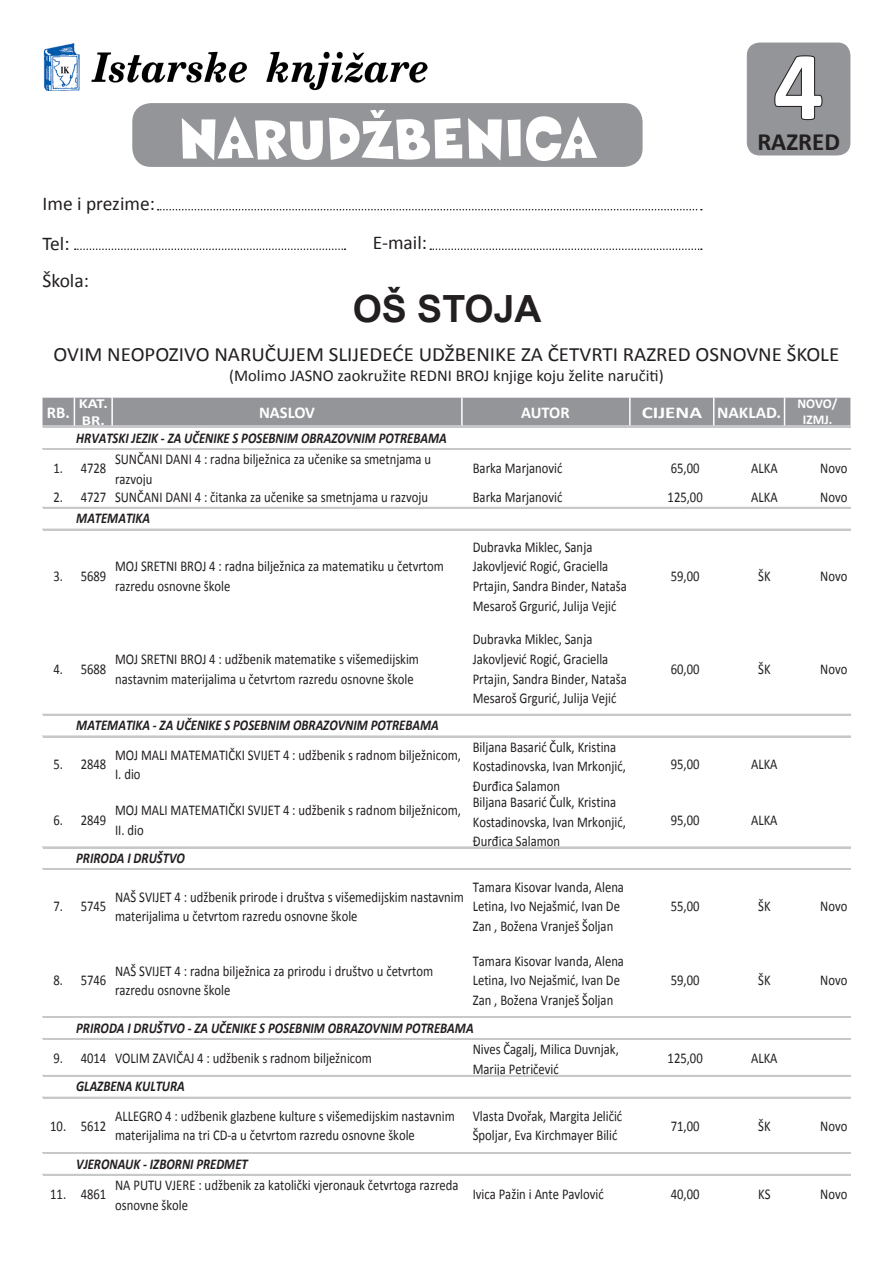
<style>
.page{position:relative;width:893px;height:1263px;background:#fff}
.page>*{position:absolute;margin:0;border:0;box-sizing:border-box;transform-origin:0 0}
.t1{font:700 98.4px "Calibri";color:#fff}
.t2{font:60px "Sneakerhead BTN";color:#fff}
.t3{font:700 37.5px "Arial";color:#231f20}
.t4{font:700 24.9px "Calibri";color:#231f20}
.t5{font:20.4px "Calibri";color:#231f20}
.t6{font:19.5px/40px "Calibri";color:#231f20}
.t7{font:16.5px "Calibri";color:#231f20}
.t8{font:700 16.5px "Calibri";color:#fff}
.t9{font:700 16.5px "Calibri";color:#fff;scale:1.27 1}
.t10{font:15px/19.6px "Calibri";color:#231f20;scale:.85 1}
.t11{font:italic 700 15px "Calibri";color:#231f20;scale:.85 1}
.t12{font:700 13.8px/16.6px "Calibri";color:#fff;scale:1.19 1}
.t13{font:700 13.5px/16.2px "Calibri";color:#fff;text-align:center}
</style>
<div class="page">
<div style="left:43px;top:398px;width:807px;height:27px;background:#939598"></div>
<div style="left:133px;top:104px;width:509px;height:62px;background:#939598;border-radius:18px"></div>
<div style="left:132px;top:103px;width:511px;height:64px;border:2px solid #939598;border-radius:18px"></div>
<div style="left:747px;top:43px;width:103px;height:112px;background:#939598;border-radius:12px"></div>
<div style="left:747px;top:43px;width:103px;height:112px;border:1px solid #939598;border-radius:12px"></div>
<svg style="left:774px;top:55px;width:49px;height:66px"></svg>
<svg style="left:158px;top:209px;width:544px;height:1px"></svg>
<svg style="left:75px;top:248px;width:270px;height:2px"></svg>
<svg style="left:430px;top:248px;width:272px;height:2px"></svg>
<img style="left:43px;top:43px;width:37px;height:48px">
<img style="left:91px;top:51px;width:337px;height:40px">
<svg style="left:74px;top:398px;width:1px;height:28px"></svg>
<hr style="left:111px;top:398px;width:2px;height:27px;background:#fff">
<hr style="left:461px;top:398px;width:2px;height:27px;background:#fff">
<hr style="left:629px;top:398px;width:2px;height:27px;background:#fff">
<svg style="left:713px;top:398px;width:1px;height:27px"></svg>
<svg style="left:784px;top:398px;width:1px;height:27px"></svg>
<hr style="left:43px;top:427px;width:807px;height:1px;background:#c7c8ca">
<hr style="left:43px;top:448px;width:807px;height:2px;background:#c7c8ca">
<hr style="left:43px;top:507px;width:807px;height:2px;background:#c7c8ca">
<hr style="left:43px;top:529px;width:807px;height:1px;background:#c7c8ca">
<hr style="left:43px;top:714px;width:807px;height:1px;background:#c7c8ca">
<hr style="left:43px;top:736px;width:807px;height:1px;background:#c7c8ca">
<hr style="left:43px;top:847px;width:807px;height:1px;background:#c7c8ca">
<hr style="left:43px;top:868px;width:807px;height:2px;background:#c7c8ca">
<hr style="left:43px;top:1016px;width:807px;height:2px;background:#c7c8ca">
<hr style="left:43px;top:1038px;width:807px;height:2px;background:#c7c8ca">
<hr style="left:43px;top:1075px;width:807px;height:2px;background:#c7c8ca">
<hr style="left:43px;top:1097px;width:807px;height:1px;background:#c7c8ca">
<hr style="left:43px;top:1152px;width:807px;height:2px;background:#c7c8ca">
<hr style="left:43px;top:1174px;width:807px;height:2px;background:#c7c8ca">
<h3 class="t6" style="left:43px;top:184px;width:114px">Ime i prezime:<br>Tel:</h3>
<h3 class="t6" style="left:43px;top:260px;width:48px">Škola:</h3>
<h2 class="t2" style="left:179px;top:106px;width:419px">NARUDŽBENICA</h2>
<h3 class="t6" style="left:373px;top:222px;width:56px">E-mail:</h3>
<h3 class="t3" style="left:353px;top:284px;width:190px">OŠ STOJA</h3>
<h1 class="t1" style="left:774px;top:23px;width:51px">4</h1>
<h3 class="t4" style="left:757px;top:126px;width:84px">RAZRED</h3>
<h3 class="t5" style="left:54px;top:341px;width:787px">OVIM NEOPOZIVO NARUČUJEM SLIJEDEĆE UDŽBENIKE ZA ČETVRTI RAZRED OSNOVNE ŠKOLE</h3>
<p class="t7" style="left:229px;top:365px;width:436px">(Molimo JASNO zaokružite REDNI BROJ knjige koju želite naručiti)</p>
<p class="t8" style="left:47px;top:402px;width:24px">RB.</p>
<p class="t12" style="left:79px;top:395px;width:26px">KAT.<br>BR.</p>
<p class="t8" style="left:259px;top:402px;width:57px">NASLOV</p>
<p class="t8" style="left:521px;top:402px;width:50px">AUTOR</p>
<p class="t9" style="left:642px;top:402px;width:111px">CIJENA NAKLAD.</p>
<p class="t13" style="left:797px;top:395px;width:41px">NOVO/<br>IZMJ.</p>
<p class="t10" style="left:53px;top:458px;width:64px">1. 4728</p>
<p class="t10" style="left:115px;top:449px;width:373px">SUNČANI DANI 4 : radna bilježnica za učenike sa smetnjama u razvoju</p>
<p class="t10" style="left:473px;top:458px;width:107px">Barka Marjanović</p>
<p class="t10" style="left:671px;top:458px;width:35px">65,00</p>
<p class="t10" style="left:751px;top:458px;width:33px">ALKA</p>
<p class="t10" style="left:820px;top:458px;width:33px">Novo</p>
<p class="t10" style="left:53px;top:487px;width:442px">2. 4727 SUNČANI DANI 4 : čitanka za učenike sa smetnjama u razvoju</p>
<p class="t10" style="left:473px;top:487px;width:107px">Barka Marjanović</p>
<p class="t10" style="left:668px;top:487px;width:43px">125,00</p>
<p class="t10" style="left:751px;top:487px;width:33px">ALKA</p>
<p class="t10" style="left:820px;top:487px;width:33px">Novo</p>
<p class="t11" style="left:76px;top:428px;width:437px">HRVATSKI JEZIK - ZA UČENIKE S POSEBNIM OBRAZOVNIM POTREBAMA</p>
<p class="t11" style="left:76px;top:509px;width:88px">MATEMATIKA</p>
<p class="t10" style="left:53px;top:566px;width:64px">3. 5689</p>
<p class="t10" style="left:115px;top:556px;width:388px">MOJ SRETNI BROJ 4 : radna bilježnica za matematiku u četvrtom razredu osnovne škole</p>
<p class="t10" style="left:53px;top:659px;width:64px">4. 5688</p>
<p class="t10" style="left:115px;top:649px;width:359px">MOJ SRETNI BROJ 4 : udžbenik matematike s višemedijskim nastavnim materijalima u četvrtom razredu osnovne škole</p>
<p class="t11" style="left:76px;top:716px;width:428px">MATEMATIKA - ZA UČENIKE S POSEBNIM OBRAZOVNIM POTREBAMA</p>
<p class="t10" style="left:473px;top:537px;width:183px">Dubravka Miklec, Sanja<br>Jakovljević Rogić, Graciella<br>Prtajin, Sandra Binder, Nataša<br>Mesaroš Grgurić, Julija Vejić</p>
<p class="t10" style="left:473px;top:629px;width:183px">Dubravka Miklec, Sanja<br>Jakovljević Rogić, Graciella<br>Prtajin, Sandra Binder, Nataša<br>Mesaroš Grgurić, Julija Vejić</p>
<p class="t10" style="left:53px;top:755px;width:64px">5. 2848</p>
<p class="t10" style="left:53px;top:810px;width:64px">6. 2849</p>
<p class="t10" style="left:115px;top:745px;width:408px">MOJ MALI MATEMATIČKI SVIJET 4 : udžbenik s radnom bilježnicom,<br>I. dio</p>
<p class="t10" style="left:473px;top:737px;width:182px">Biljana Basarić Čulk, Kristina<br>Kostadinovska, Ivan Mrkonjić,<br>Đurđica Salamon</p>
<p class="t10" style="left:115px;top:800px;width:408px">MOJ MALI MATEMATIČKI SVIJET 4 : udžbenik s radnom bilježnicom,<br>II. dio</p>
<p class="t10" style="left:473px;top:792px;width:182px">Biljana Basarić Čulk, Kristina<br>Kostadinovska, Ivan Mrkonjić,<br>Đurđica Salamon</p>
<p class="t11" style="left:76px;top:848px;width:129px">PRIRODA I DRUŠTVO</p>
<p class="t10" style="left:53px;top:897px;width:64px">7. 5745</p>
<p class="t10" style="left:53px;top:971px;width:64px">8. 5746</p>
<p class="t10" style="left:115px;top:887px;width:412px">NAŠ SVIJET 4 : udžbenik prirode i društva s višemedijskim nastavnim materijalima u četvrtom razredu osnovne škole</p>
<p class="t10" style="left:473px;top:877px;width:179px">Tamara Kisovar Ivanda, Alena<br>Letina, Ivo Nejašmić, Ivan De<br>Zan , Božena Vranješ Šoljan</p>
<p class="t10" style="left:115px;top:961px;width:376px">NAŠ SVIJET 4 : radna bilježnica za prirodu i društvo u četvrtom razredu osnovne škole</p>
<p class="t10" style="left:473px;top:951px;width:179px">Tamara Kisovar Ivanda, Alena<br>Letina, Ivo Nejašmić, Ivan De<br>Zan , Božena Vranješ Šoljan</p>
<p class="t11" style="left:76px;top:1018px;width:469px">PRIRODA I DRUŠTVO - ZA UČENIKE S POSEBNIM OBRAZOVNIM POTREBAMA</p>
<p class="t10" style="left:671px;top:566px;width:35px">59,00</p>
<p class="t10" style="left:758px;top:566px;width:16px">ŠK</p>
<p class="t10" style="left:820px;top:566px;width:33px">Novo</p>
<p class="t10" style="left:671px;top:659px;width:35px">60,00</p>
<p class="t10" style="left:758px;top:659px;width:16px">ŠK</p>
<p class="t10" style="left:820px;top:659px;width:33px">Novo</p>
<p class="t10" style="left:671px;top:755px;width:35px">95,00</p>
<p class="t10" style="left:751px;top:755px;width:33px">ALKA</p>
<p class="t10" style="left:671px;top:810px;width:35px">95,00</p>
<p class="t10" style="left:751px;top:810px;width:33px">ALKA</p>
<p class="t10" style="left:671px;top:897px;width:35px">55,00</p>
<p class="t10" style="left:758px;top:897px;width:16px">ŠK</p>
<p class="t10" style="left:820px;top:897px;width:33px">Novo</p>
<p class="t10" style="left:671px;top:971px;width:35px">59,00</p>
<p class="t10" style="left:758px;top:971px;width:16px">ŠK</p>
<p class="t10" style="left:820px;top:971px;width:33px">Novo</p>
<p class="t10" style="left:53px;top:1048px;width:376px">9. 4014 VOLIM ZAVIČAJ 4 : udžbenik s radnom bilježnicom</p>
<p class="t10" style="left:473px;top:1039px;width:173px">Nives Čagalj, Milica Duvnjak,<br>Marija Petričević</p>
<p class="t10" style="left:668px;top:1048px;width:43px">125,00</p>
<p class="t10" style="left:751px;top:1048px;width:33px">ALKA</p>
<p class="t11" style="left:76px;top:1077px;width:129px">GLAZBENA KULTURA</p>
<p class="t10" style="left:50px;top:1116px;width:67px">10. 5612</p>
<p class="t10" style="left:115px;top:1106px;width:401px">ALLEGRO 4 : udžbenik glazbene kulture s višemedijskim nastavnim materijalima na tri CD-a u četvrtom razredu osnovne škole</p>
<p class="t10" style="left:473px;top:1106px;width:177px">Vlasta Dvořak, Margita Jeličić<br>Špoljar, Eva Kirchmayer Bilić</p>
<p class="t10" style="left:671px;top:1116px;width:35px">71,00</p>
<p class="t10" style="left:758px;top:1116px;width:16px">ŠK</p>
<p class="t10" style="left:820px;top:1116px;width:33px">Novo</p>
<p class="t11" style="left:76px;top:1154px;width:203px">VJERONAUK - IZBORNI PREDMET</p>
<p class="t10" style="left:50px;top:1184px;width:67px">11. 4861</p>
<p class="t10" style="left:115px;top:1175px;width:405px">NA PUTU VJERE : udžbenik za katolički vjeronauk četvrtoga razreda osnovne škole</p>
<p class="t10" style="left:473px;top:1184px;width:156px">Ivica Pažin i Ante Pavlović</p>
<p class="t10" style="left:671px;top:1184px;width:35px">40,00</p>
<p class="t10" style="left:758px;top:1184px;width:16px">KS</p>
<p class="t10" style="left:820px;top:1184px;width:33px">Novo</p>
</div>
